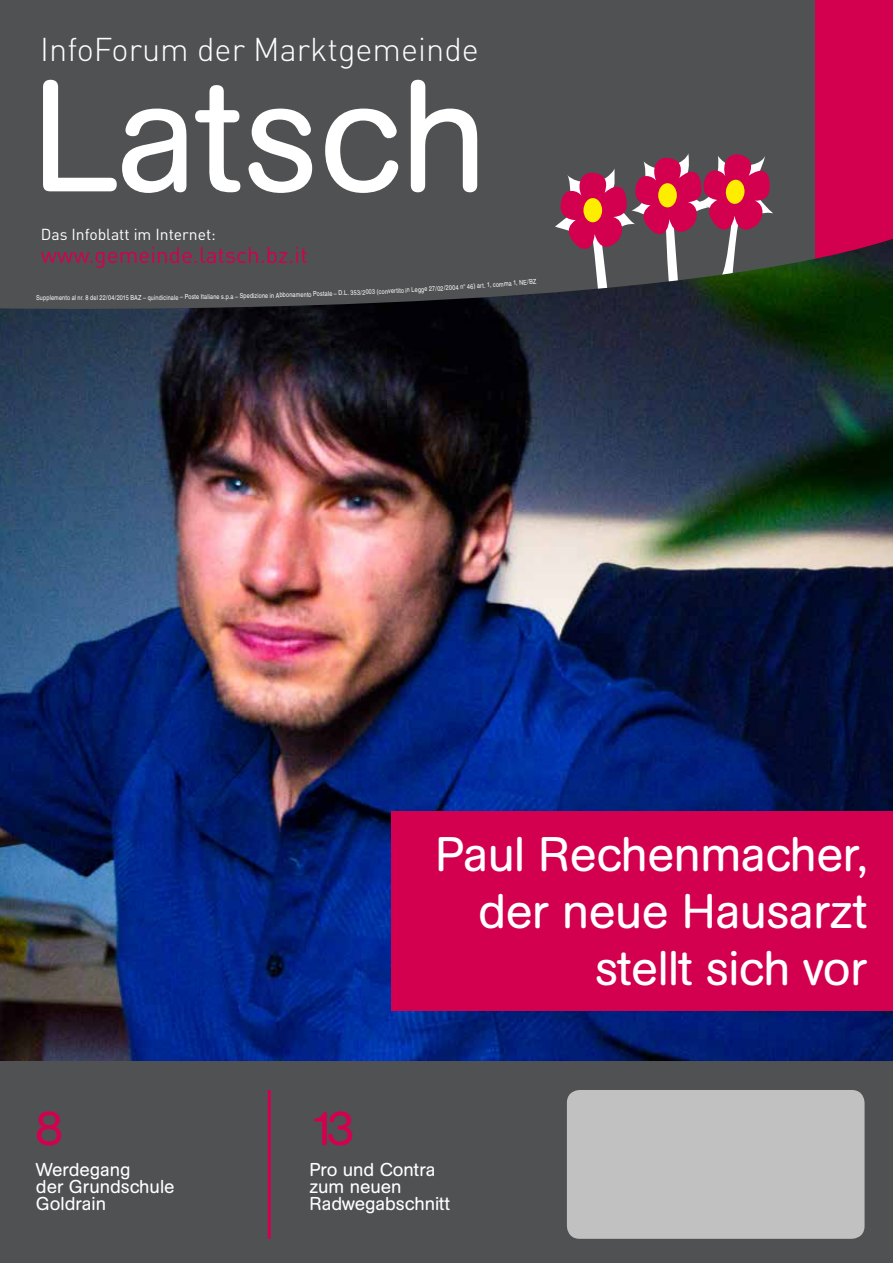
<style>
.page{position:relative;width:893px;height:1263px;background:#fff}
.page>*{position:absolute;margin:0;border:0;box-sizing:border-box;transform-origin:0 0}
.t1{font:156.75px "AG Book Rounded";color:#fff}
.t2{font:48px/57px "AG Book Rounded";letter-spacing:-.01em;color:#fff;text-align:right}
.t3{font:47.7px "AG Book Rounded";color:#d30050}
.t4{font:300 32.55px "DIN Pro";color:#fff}
.t5{font:22.5px "DIN Pro";color:#d30050}
.t6{font:18.45px/17.1px "AG Book Rounded";color:#fff}
.t7{font:15.75px "DIN Pro";color:#fff}
.t8{font:condensed 6.75px "Helvetica";letter-spacing:.02em;color:#fff}
</style>
<div class="page">
<div style="left:481px;top:0;width:412px;height:442px;background:#d30050"></div>
<div style="left:0;top:1061px;width:893px;height:202px;background:#505153"></div>
<div style="left:0;top:0;width:814px;height:315px;background:#505153"></div>
<hr style="left:268px;top:1090px;width:3px;height:149px;background:#d30050">
<svg style="left:555px;top:153px;width:218px;height:86px"></svg>
<div style="left:567px;top:1090px;width:297px;height:149px;background:#c1c1c2;border-radius:13px"></div>
<img style="left:0;top:239px;width:893px;height:822px">
<div style="left:391px;top:811px;width:502px;height:199px;background:#d30050"></div>
<h3 class="t4" style="left:40px;top:27px;width:440px">InfoForum der Marktgemeinde</h3>
<h1 class="t1" style="left:31px;top:48px;width:459px">Latsch</h1>
<h3 class="t7" style="left:41px;top:223px;width:177px">Das Infoblatt im Internet:</h3>
<h3 class="t5" style="left:41px;top:239px;width:269px">www.gemeinde.latsch.bz.it</h3>
<p class="t8" style="left:503px;top:280px;width:34px;rotate:-5deg">ma 1, NE/BZ</p>
<p class="t8" style="left:36px;top:294px;width:103px">Supplemento al nr. 8 del 22/04/2015 BA</p>
<p class="t8" style="left:138px;top:294px;width:132px;rotate:-1deg">Z – quindicinale – Poste Italiane s.p.a – Spedizione</p>
<p class="t8" style="left:270px;top:292px;width:100px;rotate:-2deg">in Abbonamento Postale – D.L. 353/20</p>
<p class="t8" style="left:369px;top:288px;width:78px;rotate:-3deg">03 (convertito in Legge 27/02/</p>
<p class="t8" style="left:446px;top:284px;width:60px;rotate:-4deg">2004 n° 46) art. 1, com</p>
<h3 class="t3" style="left:36px;top:1101px;width:28px">8</h3>
<h3 class="t6" style="left:36px;top:1161px;width:140px">Werdegang<br>der Grundschule<br>Goldrain</h3>
<h2 class="t2" style="left:435px;top:826px;width:434px">Paul Rechenmacher, der neue Hausarzt stellt sich vor</h2>
<h3 class="t3" style="left:309px;top:1101px;width:47px">13</h3>
<h3 class="t6" style="left:309px;top:1161px;width:142px">Pro und Contra zum neuen<br>Radwegabschnitt</h3>
</div>
